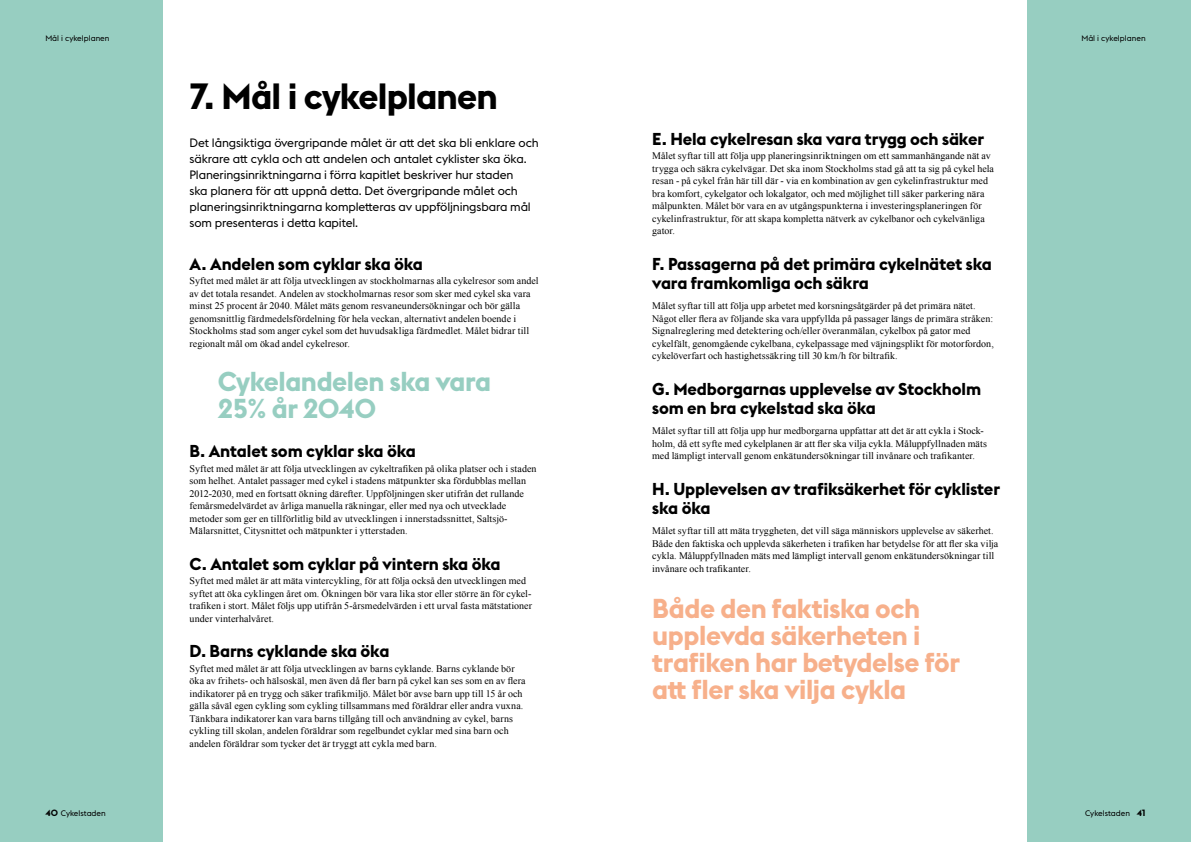
<style>
.page{position:relative;width:1191px;height:842px;background:#fff}
.page>*{position:absolute;margin:0;border:0;box-sizing:border-box;transform-origin:0 0}
.t1{font:700 36px "Stockholm Type";letter-spacing:-.025em;color:#000}
.t2{font:700 27px/27px "Stockholm Type";letter-spacing:-.015em;color:#f7b08b}
.t3{font:700 27px/27px "Stockholm Type";letter-spacing:-.015em;color:#97cec1}
.t4{font:700 17px/19px "Stockholm Type";letter-spacing:-.01em;color:#000}
.t5{font:12px/16px "Stockholm Type";letter-spacing:-.01em;color:#000}
.t6{font:10px/12.5px "Times New Roman";letter-spacing:.005em;color:#000}
.t7{font:8px "Stockholm Type";color:#000}
.s1{font-weight:700;font-size:9px}
</style>
<div class="page">
<div style="left:0;top:0;width:163px;height:842px;background:#97cec1"></div>
<div style="left:1028px;top:0;width:163px;height:842px;background:#97cec1"></div>
<p class="t7" style="left:45px;top:32px;width:66px">Mål i cykelplanen</p>
<p class="t7" style="left:1081px;top:32px;width:66px">Mål i cykelplanen</p>
<h1 class="t1" style="left:190px;top:71px;width:310px">7. Mål i cykelplanen</h1>
<p class="t5" style="left:190px;top:134px;width:351px">Det långsiktiga övergripande målet är att det ska bli enklare och säkrare att cykla och att andelen och antalet cyklister ska öka.<br>Planeringsinriktningarna i förra kapitlet beskriver hur staden<br>ska planera för att uppnå detta. Det övergripande målet och planeringsinriktningarna kompletteras av uppföljningsbara mål som presenteras i detta kapitel.</p>
<h3 class="t4" style="left:190px;top:253px;width:235px">A. Andelen som cyklar ska öka</h3>
<p class="t6" style="left:190px;top:274px;width:350px">Syftet med målet är att följa utvecklingen av stockholmarnas alla cykelresor som andel av det totala resandet. Andelen av stockholmarnas resor som sker med cykel ska vara minst 25 procent år 2040. Målet mäts genom resvaneundersökningar och bör gälla genomsnittlig färdmedelsfördelning för hela veckan, alternativt andelen boende i Stockholms stad som anger cykel som det huvudsakliga färdmedlet. Målet bidrar till regionalt mål om ökad andel cykelresor.</p>
<h2 class="t3" style="left:218px;top:367px;width:275px">Cykelandelen ska vara<br>25% år 2040</h2>
<h3 class="t4" style="left:190px;top:441px;width:228px">B. Antalet som cyklar ska öka</h3>
<p class="t6" style="left:190px;top:462px;width:348px">Syftet med målet är att följa utvecklingen av cykeltrafiken på olika platser och i staden som helhet. Antalet passager med cykel i stadens mätpunkter ska fördubblas mellan 2012-2030, med en fortsatt ökning därefter. Uppföljningen sker utifrån det rullande femårsmedelvärdet av årliga manuella räkningar, eller med nya och utvecklade metoder som ger en tillförlitlig bild av utvecklingen i innerstadssnittet, Saltsjö-Mälarsnittet, Citysnittet och mätpunkter i ytterstaden.</p>
<h3 class="t4" style="left:190px;top:553px;width:312px">C. Antalet som cyklar på vintern ska öka</h3>
<p class="t6" style="left:190px;top:574px;width:344px">Syftet med målet är att mäta vintercykling, för att följa också den utvecklingen med syftet att öka cyklingen året om. Ökningen bör vara lika stor eller större än för cykel&shy;trafiken i stort. Målet följs upp utifrån 5-årsmedelvärden i ett urval fasta mätstationer under vinterhalvåret.</p>
<h3 class="t4" style="left:190px;top:641px;width:201px">D. Barns cyklande ska öka</h3>
<p class="t6" style="left:190px;top:662px;width:338px">Syftet med målet är att följa utvecklingen av barns cyklande. Barns cyklande bör öka av frihets- och hälsoskäl, men även då fler barn på cykel kan ses som en av flera indikatorer på en trygg och säker trafikmiljö. Målet bör avse barn upp till 15 år och gälla såväl egen cykling som cykling tillsammans med föräldrar eller andra vuxna.<br>Tänkbara indikatorer kan vara barns tillgång till och användning av cykel, barns cykling till skolan, andelen föräldrar som regelbundet cyklar med sina barn och andelen föräldrar som tycker det är tryggt att cykla med barn.</p>
<h3 class="t4" style="left:652px;top:128px;width:333px">E. Hela cykelresan ska vara trygg och säker</h3>
<p class="t6" style="left:652px;top:149px;width:343px">Målet syftar till att följa upp planeringsinriktningen om ett sammanhängande nät av trygga och säkra cykelvägar. Det ska inom Stockholms stad gå att ta sig på cykel hela resan - på cykel från här till där - via en kombination av gen cykelinfrastruktur med bra komfort, cykelgator och lokalgator, och med möjlighet till säker parkering nära målpunkten. Målet bör vara en av utgångspunkterna i investeringsplaneringen för cykelinfrastruktur, för att skapa kompletta nätverk av cykelbanor och cykelvänliga gator.</p>
<h3 class="t4" style="left:652px;top:253px;width:341px">F. Passagerna på det primära cykelnätet ska vara framkomliga och säkra</h3>
<p class="t6" style="left:652px;top:299px;width:343px">Målet syftar till att följa upp arbetet med korsningsåtgärder på det primära nätet.<br>Något eller flera av följande ska vara uppfyllda på passager längs de primära stråken:<br>Signalreglering med detektering och/eller överanmälan, cykelbox på gator med cykelfält, genomgående cykelbana, cykelpassage med väjningsplikt för motorfordon, cykelöverfart och hastighetssäkring till 30 km/h för biltrafik.</p>
<h3 class="t4" style="left:652px;top:378px;width:330px">G. Medborgarnas upplevelse av Stockholm som en bra cykelstad ska öka</h3>
<p class="t6" style="left:652px;top:424px;width:336px">Målet syftar till att följa upp hur medborgarna uppfattar att det är att cykla i Stock&shy;holm, då ett syfte med cykelplanen är att fler ska vilja cykla. Måluppfyllnaden mäts med lämpligt intervall genom enkätundersökningar till invånare och trafikanter.</p>
<h3 class="t4" style="left:652px;top:478px;width:349px">H. Upplevelsen av trafiksäkerhet för cyklister ska öka</h3>
<p class="t6" style="left:652px;top:524px;width:348px">Målet syftar till att mäta tryggheten, det vill säga människors upplevelse av säkerhet.<br>Både den faktiska och upplevda säkerheten i trafiken har betydelse för att fler ska vilja cykla. Måluppfyllnaden mäts med lämpligt intervall genom enkätundersökningar till invånare och trafikanter.</p>
<h2 class="t2" style="left:652px;top:593px;width:309px">Både den faktiska och upplevda säkerheten i trafiken har betydelse för att fler ska vilja cykla</h2>
<p class="t7" style="left:45px;top:808px;width:62px"><span class="s1">40</span> Cykelstaden</p>
<p class="t7" style="left:1085px;top:808px;width:62px">Cykelstaden <span class="s1">41</span></p>
</div>
